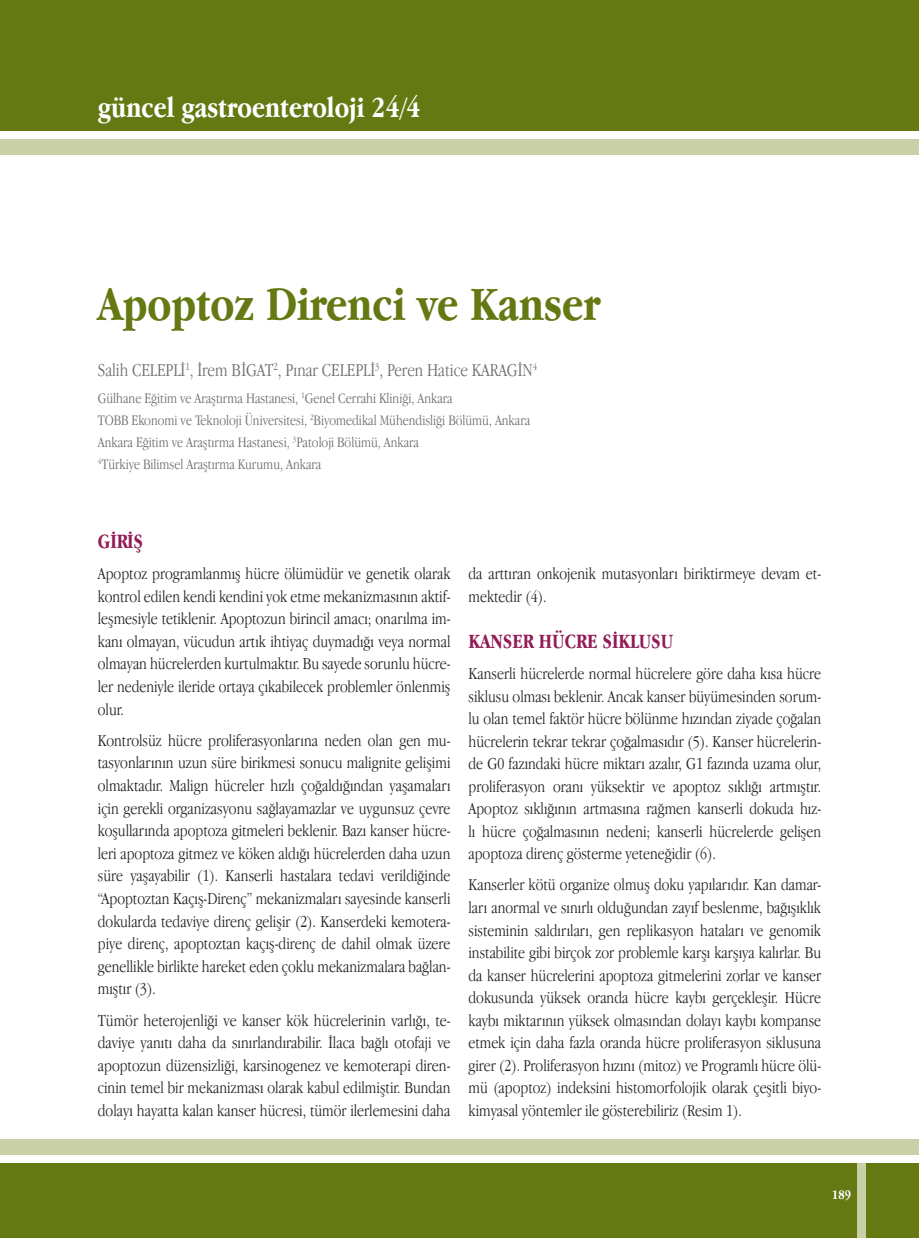
<style>
.page{position:relative;width:919px;height:1238px;background:#fff}
.page>*{position:absolute;margin:0;border:0;box-sizing:border-box;transform-origin:0 0}
.t1{font:700 49.5px "Apple Garamond";color:#657912}
.t2{font:700 30px "Apple Garamond";color:#fff}
.t3{font:700 21px "Apple Garamond";color:#911b56}
.t4{font:300 18.75px "Apple Garamond";color:#6c6d70}
.t5{font:300 17.25px/22.6px "Apple Garamond";color:#231f20;text-align:justify}
.t6{font:300 15px/22.2px "Apple Garamond";color:#6c6d70}
.t7{font:700 13.5px "Apple Garamond";color:#fff}
</style>
<div class="page">
<div style="left:0;top:1163px;width:918px;height:74px;background:#657912"></div>
<div style="left:0;top:0;width:918px;height:131px;background:#657912"></div>
<div style="left:0;top:139px;width:918px;height:15px;background:#c9cfa7"></div>
<div style="left:1px;top:1139px;width:917px;height:15px;background:#c9cfa7"></div>
<div style="left:857px;top:1163px;width:8px;height:74px;background:#c9cfa7"></div>
<h2 class="t2" style="left:98px;top:90px;width:324px">güncel gastroenteroloji 24/4</h2>
<h1 class="t1" style="left:98px;top:276px;width:504px">Apoptoz Direnci ve Kanser</h1>
<p class="t4" style="left:98px;top:359px;width:441px">Salih CELEPLİ<sup>1</sup>, İrem BİGAT<sup>2</sup>, Pınar CELEPLİ<sup>3</sup>, Peren Hatice KARAGİN<sup>4</sup></p>
<p class="t6" style="left:98px;top:386px;width:434px">Gülhane Eğitim ve Araştırma Hastanesi, <sup>1</sup>Genel Cerrahi Kliniği, Ankara<br>TOBB Ekonomi ve Teknoloji Üniversitesi, <sup>2</sup>Biyomedikal Mühendisliği Bölümü, Ankara Ankara Eğitim ve Araştırma Hastanesi, <sup>3</sup>Patoloji Bölümü, Ankara<br><sup>4</sup>Türkiye Bilimsel Araştırma Kurumu, Ankara</p>
<p class="t3" style="left:98px;top:529px;width:47px">GİRİŞ</p>
<p class="t5" style="left:98px;top:562px;width:354px">Apoptoz programlanmış hücre ölümüdür ve genetik olarak kontrol edilen kendi kendini yok etme mekanizmasının aktif&shy;leşmesiyle tetiklenir. Apoptozun birincil amacı; onarılma im&shy;kanı olmayan, vücudun artık ihtiyaç duymadığı veya normal olmayan hücrelerden kurtulmaktır. Bu sayede sorunlu hücre&shy;ler nedeniyle ileride ortaya çıkabilecek problemler önlenmiş olur.</p>
<p class="t5" style="left:98px;top:728px;width:354px">Kontrolsüz hücre proliferasyonlarına neden olan gen mu&shy;tasyonlarının uzun süre birikmesi sonucu malignite gelişimi olmaktadır. Malign hücreler hızlı çoğaldığından yaşamaları için gerekli organizasyonu sağlayamazlar ve uygunsuz çevre koşullarında apoptoza gitmeleri beklenir. Bazı kanser hücre&shy;leri apoptoza gitmez ve köken aldığı hücrelerden daha uzun süre yaşayabilir (1). Kanserli hastalara tedavi verildiğinde “Apoptoztan Kaçış-Direnç” mekanizmaları sayesinde kanserli dokularda tedaviye direnç gelişir (2). Kanserdeki kemotera&shy;piye direnç, apoptoztan kaçış-direnç de dahil olmak üzere genellikle birlikte hareket eden çoklu mekanizmalara bağlan&shy;mıştır (3).</p>
<p class="t5" style="left:98px;top:1008px;width:354px">Tümör heterojenliği ve kanser kök hücrelerinin varlığı, te&shy;daviye yanıtı daha da sınırlandırabilir. İlaca bağlı otofaji ve apoptozun düzensizliği, karsinogenez ve kemoterapi diren&shy;cinin temel bir mekanizması olarak kabul edilmiştir. Bundan dolayı hayatta kalan kanser hücresi, tümör ilerlemesini daha</p>
<p class="t5" style="left:468px;top:562px;width:354px">da arttıran onkojenik mutasyonları biriktirmeye devam et&shy;mektedir (4).</p>
<p class="t3" style="left:468px;top:629px;width:206px">KANSER HÜCRE SİKLUSU</p>
<p class="t5" style="left:468px;top:662px;width:354px">Kanserli hücrelerde normal hücrelere göre daha kısa hücre siklusu olması beklenir. Ancak kanser büyümesinden sorum&shy;lu olan temel faktör hücre bölünme hızından ziyade çoğalan hücrelerin tekrar tekrar çoğalmasıdır (5). Kanser hücrelerin&shy;de G0 fazındaki hücre miktarı azalır, G1 fazında uzama olur, proliferasyon oranı yüksektir ve apoptoz sıklığı artmıştır.<br>Apoptoz sıklığının artmasına rağmen kanserli dokuda hız&shy;lı hücre çoğalmasının nedeni; kanserli hücrelerde gelişen apoptoza direnç gösterme yeteneğidir (6).</p>
<p class="t5" style="left:468px;top:873px;width:354px">Kanserler kötü organize olmuş doku yapılarıdır. Kan damar&shy;ları anormal ve sınırlı olduğundan zayıf beslenme, bağışıklık sisteminin saldırıları, gen replikasyon hataları ve genomik instabilite gibi birçok zor problemle karşı karşıya kalırlar. Bu da kanser hücrelerini apoptoza gitmelerini zorlar ve kanser dokusunda yüksek oranda hücre kaybı gerçekleşir. Hücre kaybı miktarının yüksek olmasından dolayı kaybı kompanse etmek için daha fazla oranda hücre proliferasyon siklusuna girer (2). Proliferasyon hızını (mitoz) ve Programlı hücre ölü&shy;mü (apoptoz) indeksini histomorfolojik olarak çeşitli biyo&shy;kimyasal yöntemler ile gösterebiliriz (Resim 1).</p>
<p class="t7" style="left:831px;top:1186px;width:21px">189</p>
</div>
